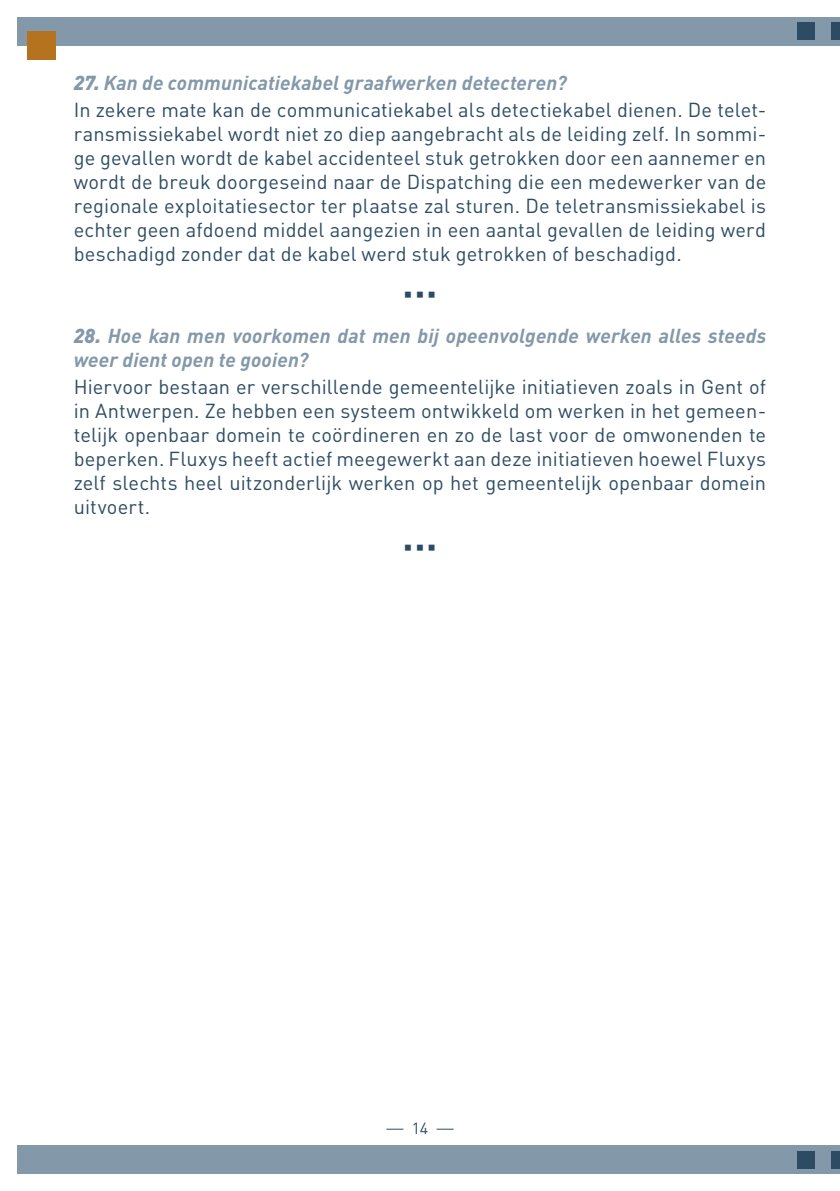
<style>
.page{position:relative;width:840px;height:1191px;background:#fff}
.page>*{position:absolute;margin:0;border:0;box-sizing:border-box;transform-origin:0 0}
.Texte_courant{font:20px/24px "DIN";letter-spacing:.005em;color:#2d4c63;text-align:justify}
.Questions{font:italic 700 20px/24px "DIN";letter-spacing:.005em;color:#8398a9}
.Separation{font:20px "Wingdings";color:#2d4c63}
.t1{font:16px "DIN";color:#2d4c63}
.s1{font-weight:900}
</style>
<div class="page">
<svg style="left:386px;top:1128px;width:17px;height:1px"></svg>
<svg style="left:436px;top:1128px;width:17px;height:1px"></svg>
<div style="left:17px;top:17px;width:822px;height:28px;background:#8398a9"></div>
<div style="left:796px;top:23px;width:17px;height:17px;background:#2d4c63"></div>
<div style="left:830px;top:23px;width:9px;height:17px;background:#2d4c63"></div>
<div style="left:17px;top:1145px;width:822px;height:29px;background:#8398a9"></div>
<div style="left:796px;top:1151px;width:17px;height:17px;background:#2d4c63"></div>
<div style="left:830px;top:1151px;width:9px;height:17px;background:#2d4c63"></div>
<div style="left:27px;top:32px;width:28px;height:28px;background:#b57320"></div>
<svg style="left:839px;top:17px;width:1px;height:28px"></svg>
<svg style="left:839px;top:1145px;width:1px;height:29px"></svg>
<p class="Questions" style="left:74px;top:70px;width:494px"><span class="s1">27.</span> Kan de communicatiekabel graafwerken detecteren?</p>
<p class="Texte_courant" style="left:74px;top:98px;width:693px">In zekere mate kan de communicatiekabel als detectiekabel dienen. De telet&shy;ransmissiekabel wordt niet zo diep aangebracht als de leiding zelf. In sommi&shy;ge gevallen wordt de kabel accidenteel stuk getrokken door een aannemer en wordt de breuk doorgeseind naar de Dispatching die een medewerker van de regionale exploitatiesector ter plaatse zal sturen. De teletransmissiekabel is echter geen afdoend middel aangezien in een aantal gevallen de leiding werd beschadigd zonder dat de kabel werd stuk getrokken of beschadigd.</p>
<p class="Separation" style="left:403px;top:284px;width:34px">▪▪▪</p>
<p class="Questions" style="left:74px;top:323px;width:693px"><span class="s1">28.</span> Hoe kan men voorkomen dat men bij opeenvolgende werken alles steeds weer dient open te gooien?</p>
<p class="Texte_courant" style="left:74px;top:375px;width:693px">Hiervoor bestaan er verschillende gemeentelijke initiatieven zoals in Gent of in Antwerpen. Ze hebben een systeem ontwikkeld om werken in het gemeen&shy;telijk openbaar domein te coördineren en zo de last voor de omwonenden te beperken. Fluxys heeft actief meegewerkt aan deze initiatieven hoewel Fluxys zelf slechts heel uitzonderlijk werken op het gemeentelijk openbaar domein uitvoert.</p>
<p class="Separation" style="left:403px;top:537px;width:34px">▪▪▪</p>
<p class="t1" style="left:411px;top:1117px;width:18px">14</p>
</div>
